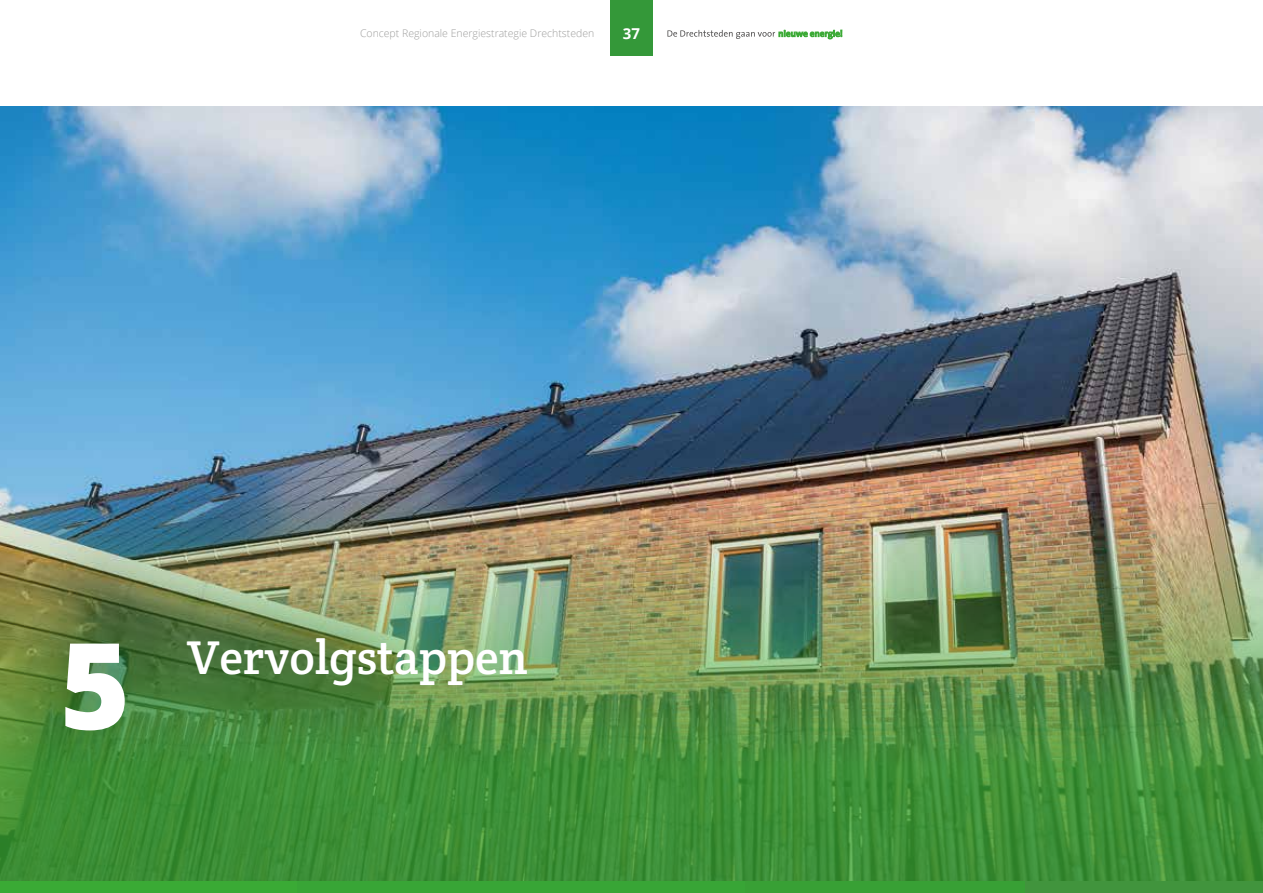
<style>
.page{position:relative;width:1263px;height:893px;background:#fff}
.page>*{position:absolute;margin:0;border:0;box-sizing:border-box;transform-origin:0 0}
.t1{font:800 120px "Open Sans";color:#fff}
.t2{font:48px "Crete Round";color:#fff}
.t3{font:700 15px "Open Sans";color:#fff}
.t4{font:300 10.5px "Open Sans";color:#9d9d9c}
</style>
<div class="page">
<div style="left:610px;top:0;width:43px;height:56px;background:#349839"></div>
<svg style="left:667px;top:29px;width:175px;height:11px"></svg>
<img style="left:0;top:106px;width:1263px;height:387px">
<img style="left:0;top:493px;width:1263px;height:400px">
<p class="t4" style="left:360px;top:26px;width:236px">Concept Regionale Energiestrategie Drechtsteden</p>
<h3 class="t3" style="left:623px;top:23px;width:19px">37</h3>
<h1 class="t1" style="left:60px;top:594px;width:72px">5</h1>
<h2 class="t2" style="left:187px;top:627px;width:342px">Vervolgstappen</h2>
</div>
